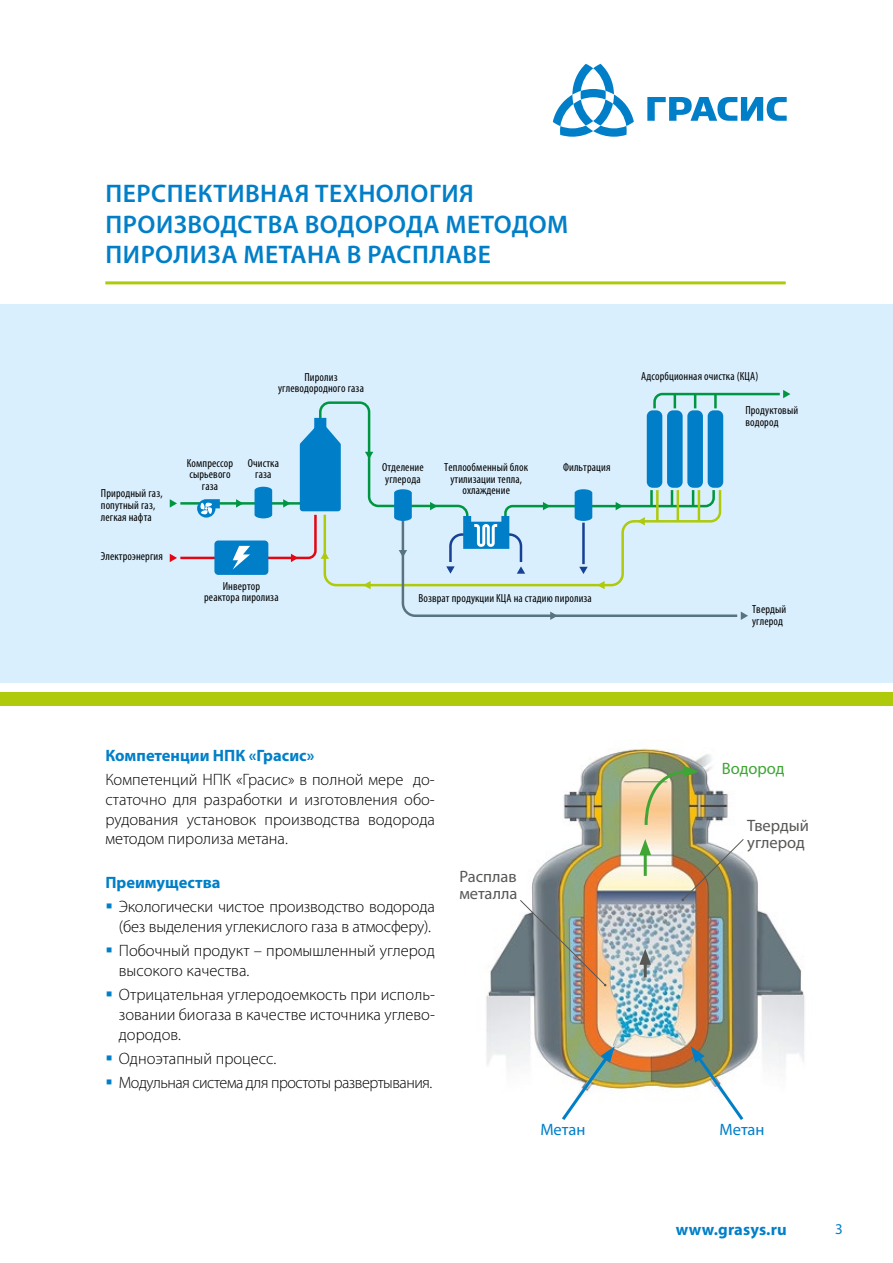
<style>
.page{position:relative;width:893px;height:1263px;background:#fff}
.page>*{position:absolute;margin:0;border:0;box-sizing:border-box;transform-origin:0 0}
.t1{font:600 25.5px/30.6px "Myriad Pro";letter-spacing:.02em;color:#007fc8}
.t2{font:300 16.5px/19.8px "Myriad Pro";letter-spacing:-.005em;color:#000;text-align:justify}
.t3{font:700 16.5px "Myriad Pro";color:#007fc8}
.t4{font:300 16.5px "Myriad Pro";letter-spacing:-.03em;color:#000}
.t5{font:16.5px/16.8px "Myriad Pro";color:#575756}
.t6{font:16.5px "Myriad Pro";color:#007fc8}
.t7{font:16.5px "Myriad Pro";color:#3fa535}
.t8{font:15px "Myriad Pro";color:#007fc8}
.t9{font:condensed 11.7px/11.7px "Myriad Pro";letter-spacing:.01em;color:#000;text-align:center}
.s1{color:#007fc8}
</style>
<div class="page">
<svg style="left:647px;top:97px;width:140px;height:24px"></svg>
<svg style="left:553px;top:64px;width:81px;height:73px"></svg>
<div style="left:0;top:304px;width:893px;height:378px;background:#daeffd"></div>
<div style="left:0;top:692px;width:893px;height:14px;background:#afca0b"></div>
<hr style="left:105px;top:281px;width:681px;height:3px;background:#afca0b">
<img style="left:486px;top:748px;width:319px;height:342px">
<svg style="left:170px;top:390px;width:620px;height:230px"></svg>
<img style="left:559px;top:1046px;width:56px;height:74px">
<svg style="left:691px;top:1046px;width:55px;height:74px"></svg>
<img style="left:519px;top:899px;width:87px;height:87px">
<img style="left:681px;top:838px;width:63px;height:63px">
<hr style="left:644px;top:959px;width:3px;height:18px;background:#575756">
<svg style="left:639px;top:949px;width:12px;height:16px"></svg>
<hr style="left:644px;top:849px;width:3px;height:27px;background:#3fa535">
<svg style="left:639px;top:839px;width:12px;height:16px"></svg>
<svg style="left:643px;top:766px;width:56px;height:62px;background:#b0aa78"></svg>
<h1 class="t1" style="left:106px;top:177px;width:464px">ПЕРСПЕКТИВНАЯ ТЕХНОЛОГИЯ<br>ПРОИЗВОДСТВА ВОДОРОДА МЕТОДОМ<br>ПИРОЛИЗА МЕТАНА В РАСПЛАВЕ</h1>
<p class="t9" style="left:278px;top:371px;width:87px">Пиролиз углеводородного газа</p>
<p class="t9" style="left:101px;top:487px;width:63px;text-align:left">Природный газ, попутный газ, легкая нафта</p>
<p class="t9" style="left:101px;top:550px;width:64px">Электроэнергия</p>
<p class="t9" style="left:187px;top:457px;width:48px">Компрессор сырьевого газа</p>
<p class="t9" style="left:248px;top:457px;width:33px">Очистка газа</p>
<p class="t9" style="left:204px;top:580px;width:76px">Инвертор реактора пиролиза</p>
<p class="t9" style="left:382px;top:461px;width:43px;text-align:left">Отделение углерода</p>
<p class="t9" style="left:444px;top:461px;width:85px">Теплообменный блок</p>
<p class="t9" style="left:563px;top:461px;width:49px">Фильтрация</p>
<p class="t9" style="left:450px;top:473px;width:73px">утилизации тепла, охлаждение</p>
<p class="t9" style="left:418px;top:592px;width:175px">Возврат продукции КЦА на стадию пиролиза</p>
<p class="t9" style="left:641px;top:370px;width:119px">Адсорбционная очистка (КЦА)</p>
<p class="t9" style="left:745px;top:404px;width:54px;text-align:left">Продуктовый водород</p>
<p class="t9" style="left:752px;top:603px;width:36px;text-align:left">Твердый углерод</p>
<p class="t3" style="left:105px;top:744px;width:210px">Компетенции НПК «Грасис»</p>
<p class="t2" style="left:105px;top:769px;width:331px">Компетенций НПК «Грасис» в полной мере до&shy;статочно для разработки и изготовления обо&shy;рудования установок производства водорода методом пиролиза метана.</p>
<p class="t3" style="left:105px;top:872px;width:117px">Преимущества</p>
<p class="t2" style="left:105px;top:897px;width:331px;text-align:center"><span class="s1">▪</span> Экологически чистое производство водорода (без выделения углекислого газа в атмосферу).</p>
<p class="t2" style="left:119px;top:940px;width:318px;text-indent:-13px"><span class="s1">▪</span> Побочный продукт – промышленный углерод высокого качества.</p>
<p class="t2" style="left:119px;top:984px;width:318px;text-indent:-13px"><span class="s1">▪</span> Отрицательная углеродоемкость при исполь&shy;зовании биогаза в качестве источника углево&shy;дородов.</p>
<p class="t2" style="left:105px;top:1048px;width:173px"><span class="s1">▪</span> Одноэтапный процесс.</p>
<p class="t4" style="left:105px;top:1072px;width:328px"><span class="s1">▪</span> Модульная система для простоты развертывания.</p>
<p class="t5" style="left:459px;top:868px;width:60px">Расплав металла</p>
<p class="t6" style="left:540px;top:1119px;width:46px">Метан</p>
<p class="t7" style="left:722px;top:758px;width:64px">Водород</p>
<p class="t5" style="left:747px;top:816px;width:63px">Твердый углерод</p>
<p class="t6" style="left:720px;top:1119px;width:46px">Метан</p>
<p class="t3" style="left:676px;top:1218px;width:112px">www.grasys.ru</p>
<p class="t8" style="left:835px;top:1220px;width:9px">3</p>
</div>
